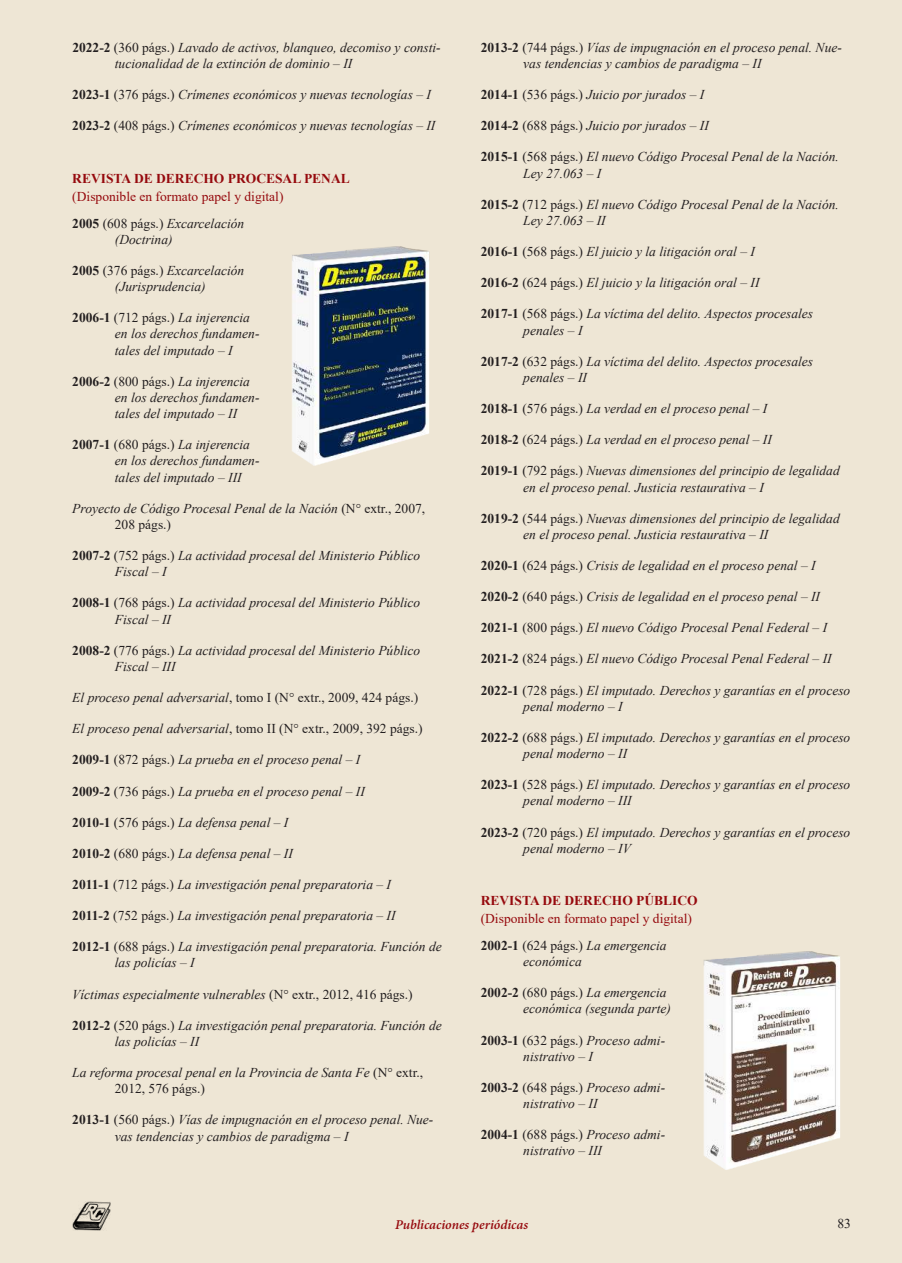
<style>
.page{position:relative;width:902px;height:1263px;background:#fff}
.page>*{position:absolute;margin:0;border:0;box-sizing:border-box;transform-origin:0 0}
.t1{font:italic 13.5px/16.2px "Times New Roman";color:#231f20}
.t2{font:13.5px/26.8px "Times New Roman";color:#960a0e}
.t3{font:13.5px "Times New Roman";color:#231f20}
.t4{font:700 13.5px "Times New Roman";color:#960a0e}
.t5{font:italic 600 13.5px "Minion Pro";color:#960a0e}
.s1{font-weight:700;font-style:normal}
.s2{font-style:normal}
.s3{font-weight:700;color:#231f20}
.s4{color:#231f20}
.s5{font-style:italic;color:#231f20}
.s6{font-style:italic}
</style>
<div class="page">
<div style="left:19px;top:0;width:882px;height:1263px;background:#eee6d5"></div>
<div style="left:0;top:0;width:19px;height:1263px;background:#eee6d5"></div>
<img style="left:72px;top:1201px;width:39px;height:29px">
<img style="left:281px;top:234px;width:161px;height:240px">
<img style="left:689px;top:938px;width:161px;height:240px">
<p class="t1" style="left:115px;top:39px;width:327px;text-indent:-43px"><span class="s1">2022-2</span> <span class="s2">(360 págs.)</span> Lavado de activos, blanqueo, decomiso y consti&shy;tucionalidad de la extinción de dominio – II</p>
<p class="t1" style="left:72px;top:86px;width:360px"><span class="s1">2023-1</span> <span class="s2">(376 págs.)</span> Crímenes económicos y nuevas tecnologías – I</p>
<p class="t1" style="left:72px;top:117px;width:364px"><span class="s1">2023-2</span> <span class="s2">(408 págs.)</span> Crímenes económicos y nuevas tecnologías – II</p>
<p class="t4" style="left:72px;top:168px;width:279px">REVISTA DE DERECHO PROCESAL PENAL</p>
<p class="t2" style="left:72px;top:182px;width:213px">(Disponible en formato papel y digital)<br><span class="s3">2005</span> <span class="s4">(608 págs.)</span> <span class="s5">Excarcelación</span></p>
<p class="t1" style="left:115px;top:231px;width:59px">(Doctrina)</p>
<p class="t1" style="left:72px;top:262px;width:173px;text-align:center"><span class="s1">2005</span> <span class="s2">(376 págs.)</span> Excarcelación (Jurisprudencia)</p>
<p class="t1" style="left:115px;top:309px;width:146px;text-indent:-43px"><span class="s1">2006-1</span> <span class="s2">(712 págs.)</span> La injerencia en los derechos fundamen&shy;tales del imputado – I</p>
<p class="t1" style="left:115px;top:373px;width:146px;text-indent:-43px"><span class="s1">2006-2</span> <span class="s2">(800 págs.)</span> La injerencia en los derechos fundamen&shy;tales del imputado – II</p>
<p class="t1" style="left:115px;top:436px;width:146px;text-indent:-43px"><span class="s1">2007-1</span> <span class="s2">(680 págs.)</span> La injerencia en los derechos fundamen&shy;tales del imputado – III</p>
<p class="t1" style="left:115px;top:500px;width:312px;text-indent:-43px">Proyecto de Código Procesal Penal de la Nación <span class="s2">(N° extr., 2007,<br>208 págs.)</span></p>
<p class="t1" style="left:115px;top:547px;width:307px;text-indent:-43px"><span class="s1">2007-2</span> <span class="s2">(752 págs.)</span> La actividad procesal del Ministerio Público<br>Fiscal – I</p>
<p class="t1" style="left:115px;top:594px;width:307px;text-indent:-43px"><span class="s1">2008-1</span> <span class="s2">(768 págs.)</span> La actividad procesal del Ministerio Público<br>Fiscal – II</p>
<p class="t1" style="left:115px;top:642px;width:307px;text-indent:-43px"><span class="s1">2008-2</span> <span class="s2">(776 págs.)</span> La actividad procesal del Ministerio Público<br>Fiscal – III</p>
<p class="t3" style="left:72px;top:688px;width:347px"><span class="s6">El proceso penal adversarial</span>, tomo I (N° extr., 2009, 424 págs.)</p>
<p class="t3" style="left:72px;top:719px;width:352px"><span class="s6">El proceso penal adversarial</span>, tomo II (N° extr., 2009, 392 págs.)</p>
<p class="t1" style="left:72px;top:751px;width:289px"><span class="s1">2009-1</span> <span class="s2">(872 págs.)</span> La prueba en el proceso penal – I</p>
<p class="t1" style="left:72px;top:783px;width:294px"><span class="s1">2009-2</span> <span class="s2">(736 págs.)</span> La prueba en el proceso penal – II</p>
<p class="t1" style="left:72px;top:814px;width:217px"><span class="s1">2010-1</span> <span class="s2">(576 págs.)</span> La defensa penal – I</p>
<p class="t1" style="left:72px;top:845px;width:222px"><span class="s1">2010-2</span> <span class="s2">(680 págs.)</span> La defensa penal – II</p>
<p class="t1" style="left:72px;top:876px;width:320px"><span class="s1">2011-1</span> <span class="s2">(712 págs.)</span> La investigación penal preparatoria – I</p>
<p class="t1" style="left:72px;top:907px;width:325px"><span class="s1">2011-2</span> <span class="s2">(752 págs.)</span> La investigación penal preparatoria – II</p>
<p class="t1" style="left:115px;top:938px;width:328px;text-indent:-43px"><span class="s1">2012-1</span> <span class="s2">(688 págs.)</span> La investigación penal preparatoria. Función de las policías – I</p>
<p class="t1" style="left:72px;top:986px;width:342px">Víctimas especialmente vulnerables <span class="s2">(N° extr., 2012, 416 págs.)</span></p>
<p class="t1" style="left:115px;top:1017px;width:328px;text-indent:-43px"><span class="s1">2012-2</span> <span class="s2">(520 págs.)</span> La investigación penal preparatoria. Función de las policías – II</p>
<p class="t1" style="left:115px;top:1064px;width:310px;text-indent:-43px">La reforma procesal penal en la Provincia de Santa Fe <span class="s2">(N° extr.,<br>2012, 576 págs.)</span></p>
<p class="t1" style="left:115px;top:1111px;width:320px;text-indent:-43px"><span class="s1">2013-1</span> <span class="s2">(560 págs.)</span> Vías de impugnación en el proceso penal. Nue&shy;vas tendencias y cambios de paradigma – I</p>
<p class="t1" style="left:523px;top:39px;width:320px;text-indent:-43px"><span class="s1">2013-2</span> <span class="s2">(744 págs.)</span> Vías de impugnación en el proceso penal. Nue&shy;vas tendencias y cambios de paradigma – II</p>
<p class="t1" style="left:480px;top:86px;width:225px"><span class="s1">2014-1</span> <span class="s2">(536 págs.)</span> Juicio por jurados – I</p>
<p class="t1" style="left:480px;top:117px;width:229px"><span class="s1">2014-2</span> <span class="s2">(688 págs.)</span> Juicio por jurados – II</p>
<p class="t1" style="left:523px;top:148px;width:317px;text-indent:-43px"><span class="s1">2015-1</span> <span class="s2">(568 págs.)</span> El nuevo Código Procesal Penal de la Nación.<br>Ley 27.063 – I</p>
<p class="t1" style="left:523px;top:196px;width:317px;text-indent:-43px"><span class="s1">2015-2</span> <span class="s2">(712 págs.)</span> El nuevo Código Procesal Penal de la Nación.<br>Ley 27.063 – II</p>
<p class="t1" style="left:480px;top:243px;width:276px"><span class="s1">2016-1</span> <span class="s2">(568 págs.)</span> El juicio y la litigación oral – I</p>
<p class="t1" style="left:480px;top:274px;width:280px"><span class="s1">2016-2</span> <span class="s2">(624 págs.)</span> El juicio y la litigación oral – II</p>
<p class="t1" style="left:523px;top:305px;width:291px;text-indent:-43px"><span class="s1">2017-1</span> <span class="s2">(568 págs.)</span> La víctima del delito. Aspectos procesales penales – I</p>
<p class="t1" style="left:523px;top:353px;width:291px;text-indent:-43px"><span class="s1">2017-2</span> <span class="s2">(632 págs.)</span> La víctima del delito. Aspectos procesales penales – II</p>
<p class="t1" style="left:480px;top:400px;width:288px"><span class="s1">2018-1</span> <span class="s2">(576 págs.)</span> La verdad en el proceso penal – I</p>
<p class="t1" style="left:480px;top:431px;width:293px"><span class="s1">2018-2</span> <span class="s2">(624 págs.)</span> La verdad en el proceso penal – II</p>
<p class="t1" style="left:523px;top:462px;width:318px;text-indent:-43px"><span class="s1">2019-1</span> <span class="s2">(792 págs.)</span> Nuevas dimensiones del principio de legalidad en el proceso penal. Justicia restaurativa – I</p>
<p class="t1" style="left:523px;top:510px;width:318px;text-indent:-43px"><span class="s1">2019-2</span> <span class="s2">(544 págs.)</span> Nuevas dimensiones del principio de legalidad en el proceso penal. Justicia restaurativa – II</p>
<p class="t1" style="left:480px;top:557px;width:336px"><span class="s1">2020-1</span> <span class="s2">(624 págs.)</span> Crisis de legalidad en el proceso penal – I</p>
<p class="t1" style="left:480px;top:588px;width:341px"><span class="s1">2020-2</span> <span class="s2">(640 págs.)</span> Crisis de legalidad en el proceso penal – II</p>
<p class="t1" style="left:480px;top:619px;width:348px"><span class="s1">2021-1</span> <span class="s2">(800 págs.)</span> El nuevo Código Procesal Penal Federal – I</p>
<p class="t1" style="left:480px;top:650px;width:352px"><span class="s1">2021-2</span> <span class="s2">(824 págs.)</span> El nuevo Código Procesal Penal Federal – II</p>
<p class="t1" style="left:523px;top:681px;width:328px;text-indent:-43px"><span class="s1">2022-1</span> <span class="s2">(728 págs.)</span> El imputado. Derechos y garantías en el proceso penal moderno – I</p>
<p class="t1" style="left:523px;top:729px;width:328px;text-indent:-43px"><span class="s1">2022-2</span> <span class="s2">(688 págs.)</span> El imputado. Derechos y garantías en el proceso penal moderno – II</p>
<p class="t1" style="left:523px;top:776px;width:328px;text-indent:-43px"><span class="s1">2023-1</span> <span class="s2">(528 págs.)</span> El imputado. Derechos y garantías en el proceso penal moderno – III</p>
<p class="t1" style="left:523px;top:823px;width:328px;text-indent:-43px"><span class="s1">2023-2</span> <span class="s2">(720 págs.)</span> El imputado. Derechos y garantías en el proceso penal moderno – IV</p>
<p class="t4" style="left:480px;top:891px;width:218px">REVISTA DE DERECHO PÚBLICO</p>
<p class="t2" style="left:480px;top:905px;width:213px">(Disponible en formato papel y digital)<br><span class="s3">2002-1</span> <span class="s4">(624 págs.)</span> <span class="s5">La emergencia</span></p>
<p class="t1" style="left:523px;top:953px;width:60px">económica</p>
<p class="t1" style="left:523px;top:984px;width:149px;text-indent:-43px"><span class="s1">2002-2</span> <span class="s2">(680 págs.)</span> La emergencia económica (segunda parte)</p>
<p class="t1" style="left:523px;top:1031px;width:143px;text-indent:-43px"><span class="s1">2003-1</span> <span class="s2">(632 págs.)</span> Proceso admi&shy;nistrativo – I</p>
<p class="t1" style="left:523px;top:1079px;width:143px;text-indent:-43px"><span class="s1">2003-2</span> <span class="s2">(648 págs.)</span> Proceso admi&shy;nistrativo – II</p>
<p class="t1" style="left:523px;top:1126px;width:143px;text-indent:-43px"><span class="s1">2004-1</span> <span class="s2">(688 págs.)</span> Proceso admi&shy;nistrativo – III</p>
<p class="t5" style="left:395px;top:1216px;width:135px">Publicaciones periódicas</p>
<p class="t3" style="left:837px;top:1214px;width:15px">83</p>
</div>
